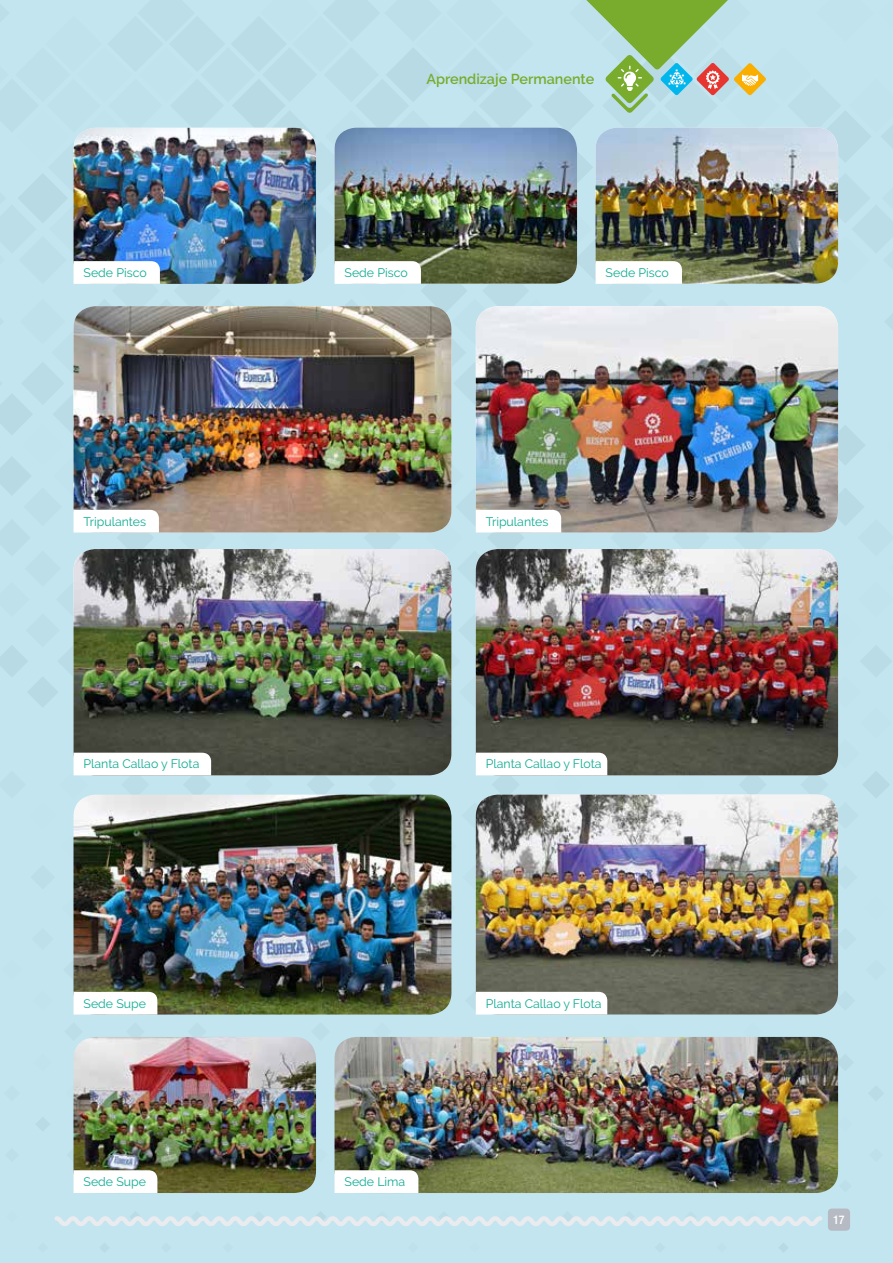
<style>
.page{position:relative;width:893px;height:1263px;background:#fff}
.page>*{position:absolute;margin:0;border:0;box-sizing:border-box;transform-origin:0 0}
.t1{font:600 14.4px "Raleway";color:#79ac2c}
.t2{font:12.3px "Raleway";color:#10ac93}
.t3{font:500 condensed 12px "Helvetica Neue LT Std";color:#fff}
</style>
<div class="page">
<div style="left:0;top:1041px;width:893px;height:222px;background:#c2e5f0"></div>
<svg style="left:870px;top:1211px;width:12px;height:11px"></svg>
<svg style="left:869px;top:1148px;width:14px;height:14px"></svg>
<svg style="left:868px;top:1085px;width:16px;height:16px"></svg>
<svg style="left:316px;top:1148px;width:12px;height:14px"></svg>
<svg style="left:316px;top:1085px;width:13px;height:16px"></svg>
<svg style="left:67px;top:1148px;width:7px;height:14px"></svg>
<svg style="left:65px;top:1085px;width:9px;height:16px"></svg>
<svg style="left:6px;top:1211px;width:12px;height:11px"></svg>
<svg style="left:5px;top:1148px;width:14px;height:14px"></svg>
<svg style="left:4px;top:1085px;width:16px;height:16px"></svg>
<svg style="left:840px;top:1242px;width:10px;height:11px"></svg>
<svg style="left:839px;top:1179px;width:13px;height:13px"></svg>
<svg style="left:838px;top:1116px;width:15px;height:16px"></svg>
<svg style="left:838px;top:1054px;width:16px;height:17px"></svg>
<svg style="left:778px;top:1242px;width:11px;height:11px"></svg>
<svg style="left:716px;top:1242px;width:11px;height:11px"></svg>
<svg style="left:655px;top:1242px;width:10px;height:11px"></svg>
<svg style="left:593px;top:1242px;width:11px;height:11px"></svg>
<svg style="left:531px;top:1242px;width:11px;height:11px"></svg>
<svg style="left:470px;top:1242px;width:10px;height:11px"></svg>
<svg style="left:408px;top:1242px;width:10px;height:11px"></svg>
<svg style="left:346px;top:1242px;width:11px;height:11px"></svg>
<svg style="left:284px;top:1242px;width:11px;height:11px"></svg>
<svg style="left:223px;top:1242px;width:10px;height:11px"></svg>
<svg style="left:161px;top:1242px;width:11px;height:11px"></svg>
<svg style="left:99px;top:1242px;width:11px;height:11px"></svg>
<svg style="left:38px;top:1242px;width:10px;height:11px"></svg>
<svg style="left:36px;top:1179px;width:13px;height:13px"></svg>
<svg style="left:35px;top:1116px;width:15px;height:16px"></svg>
<svg style="left:34px;top:1054px;width:18px;height:17px"></svg>
<img style="left:74px;top:1041px;width:242px;height:152px">
<img style="left:335px;top:1041px;width:503px;height:152px">
<svg style="left:74px;top:1170px;width:99px;height:23px"></svg>
<svg style="left:335px;top:1170px;width:85px;height:23px"></svg>
<img style="left:0;top:0;width:596px;height:1041px">
<img style="left:596px;top:0;width:297px;height:1041px">
<div style="left:828px;top:1208px;width:22px;height:23px;background:#b6bac2;border-radius:4px"></div>
<svg style="left:54px;top:1211px;width:768px;height:15px"></svg>
<p class="t2" style="left:84px;top:265px;width:65px">Sede Pisco</p>
<p class="t1" style="left:426px;top:70px;width:169px">Aprendizaje Permanente</p>
<p class="t2" style="left:345px;top:265px;width:65px">Sede Pisco</p>
<p class="t2" style="left:606px;top:265px;width:65px">Sede Pisco</p>
<p class="t2" style="left:84px;top:514px;width:64px">Tripulantes</p>
<p class="t2" style="left:486px;top:514px;width:64px">Tripulantes</p>
<p class="t2" style="left:84px;top:757px;width:117px">Planta Callao y Flota</p>
<p class="t2" style="left:486px;top:757px;width:117px">Planta Callao y Flota</p>
<p class="t2" style="left:84px;top:996px;width:64px">Sede Supe</p>
<p class="t2" style="left:486px;top:996px;width:117px">Planta Callao y Flota</p>
<p class="t2" style="left:84px;top:1174px;width:64px">Sede Supe</p>
<p class="t2" style="left:345px;top:1174px;width:62px">Sede Lima</p>
<p class="t3" style="left:833px;top:1212px;width:13px">17</p>
</div>
